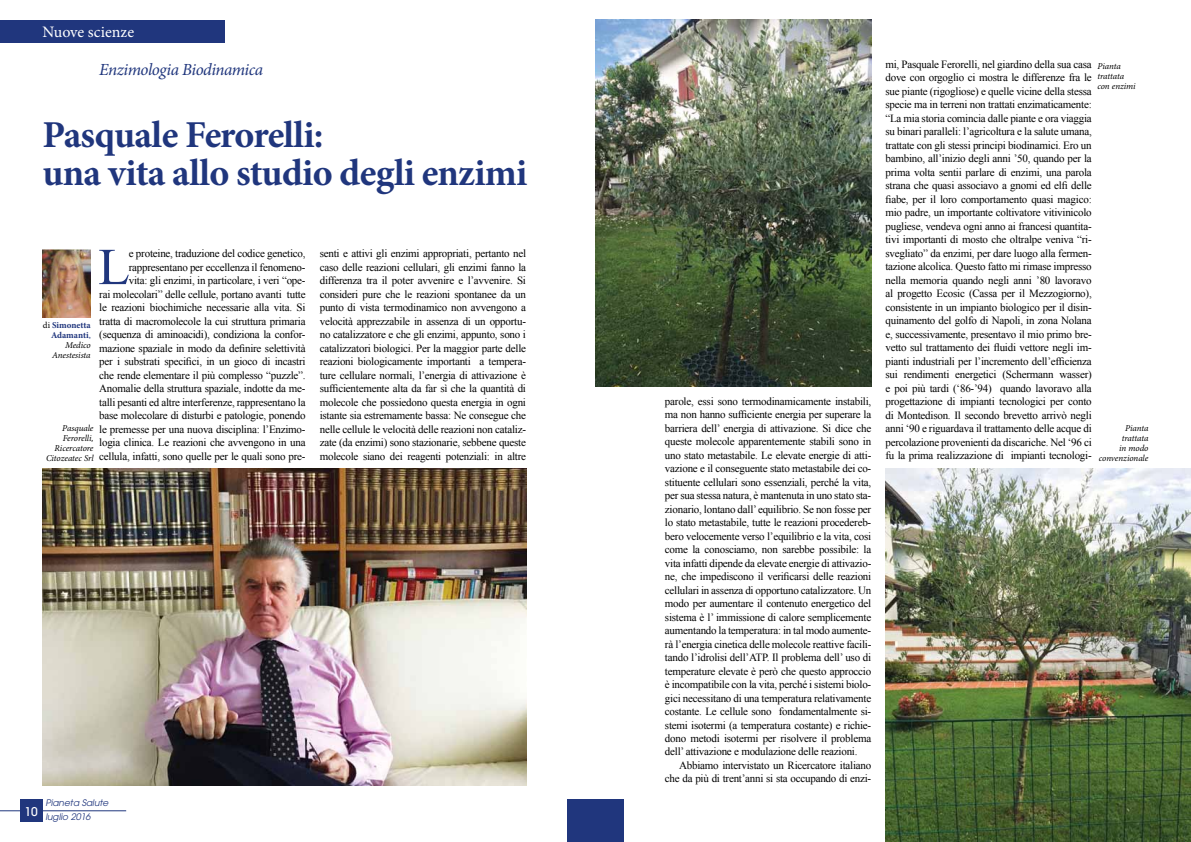
<style>
.page{position:relative;width:1191px;height:842px;background:#fff}
.page>*{position:absolute;margin:0;border:0;box-sizing:border-box;transform-origin:0 0}
.t1{font:51.8px "Times New Roman";color:#20367d}
.t2{font:700 38px/38px "Minion Pro";letter-spacing:-.02em;color:#20367d}
.t3{font:italic 17px "Minion Pro";letter-spacing:-.025em;color:#20367d}
.t4{font:16px "Minion Pro";color:#fff}
.t5{font:500 12px "Avant Garde";color:#fff}
.t6{font:11px/13.5px "Times New Roman";letter-spacing:-.02em;color:#000;text-align:justify}
.t7{font:italic 9px/10px "Minion Pro";letter-spacing:-.01em;color:#000;text-align:right}
.t8{font:700 9px/10px "Minion Pro";letter-spacing:-.005em;color:#20367d;text-align:right}
.t9{font:italic 9px/14px "Avant Garde";color:#20367d}
.s1{font-weight:400;color:#000}
.s2{font-weight:400}
.s3{font-weight:400;font-style:italic;color:#000}
</style>
<div class="page">
<hr style="left:0;top:810px;width:126px;height:1px;background:#20367d">
<div style="left:20px;top:799px;width:23px;height:23px;background:#20367d"></div>
<div style="left:0;top:20px;width:224px;height:23px;background:#20367d"></div>
<div style="left:567px;top:799px;width:57px;height:43px;background:#20367d"></div>
<img style="left:43px;top:249px;width:48px;height:68px">
<img style="left:885px;top:469px;width:306px;height:373px">
<img style="left:595px;top:20px;width:276px;height:366px">
<img style="left:43px;top:469px;width:483px;height:316px">
<h3 class="t4" style="left:43px;top:21px;width:93px">Nuove scienze</h3>
<h3 class="t3" style="left:99px;top:58px;width:165px">Enzimologia Biodinamica</h3>
<h2 class="t2" style="left:43px;top:115px;width:486px">Pasquale Ferorelli:<br>una vita allo studio degli enzimi</h2>
<p class="t6" style="left:99px;top:246px;width:208px;text-align:right">e proteine, traduzione del codice genetico, rappresentano per eccellenza il fenomeno-<br>vita: gli enzimi, in particolare, i veri “ope-<br>rai molecolari” delle cellule, portano avanti tutte le reazioni biochimiche necessarie alla vita. Si tratta di macromolecole la cui struttura primaria (sequenza di aminoacidi), condiziona la confor&shy;mazione spaziale in modo da definire selettività per i substrati specifici, in un gioco di incastri che rende elementare il più complesso “puzzle”.<br>Anomalie della struttura spaziale, indotte da me&shy;talli pesanti ed altre interferenze, rappresentano la base molecolare di disturbi e patologie, ponendo le premesse per una nuova disciplina: l’Enzimo&shy;logia clinica. Le reazioni che avvengono in una cellula, infatti, sono quelle per le quali sono pre-</p>
<p class="t6" style="left:320px;top:246px;width:208px">senti e attivi gli enzimi appropriati, pertanto nel caso delle reazioni cellulari, gli enzimi fanno la differenza tra il poter avvenire e l’avvenire. Si consideri pure che le reazioni spontanee da un punto di vista termodinamico non avvengono a velocità apprezzabile in assenza di un opportu&shy;no catalizzatore e che gli enzimi, appunto, sono i catalizzatori biologici. Per la maggior parte delle reazioni biologicamente importanti a tempera&shy;ture cellulare normali, l’energia di attivazione è sufficientemente alta da far sì che la quantità di molecole che possiedono questa energia in ogni istante sia estremamente bassa: Ne consegue che nelle cellule le velocità delle reazioni non cataliz&shy;zate (da enzimi) sono stazionarie, sebbene queste molecole siano dei reagenti potenziali: in altre</p>
<h1 class="t1" style="left:98px;top:232px;width:33px">L</h1>
<p class="t8" style="left:43px;top:320px;width:49px"><span class="s1">di</span> Simonetta<br>Adamanti<span class="s2">,<br></span><span class="s3">Medico<br>Anestesista</span></p>
<p class="t7" style="left:46px;top:423px;width:49px">Pasquale<br>Ferorelli,<br>Ricercatore<br>Citozeatec Srl</p>
<p class="t5" style="left:25px;top:804px;width:15px">10</p>
<p class="t9" style="left:45px;top:796px;width:65px">Pianeta Salute luglio 2016</p>
<p class="t6" style="left:665px;top:394px;width:208px">parole, essi sono termodinamicamente instabili, ma non hanno sufficiente energia per superare la barriera dell’ energia di attivazione. Si dice che queste molecole apparentemente stabili sono in uno stato metastabile. Le elevate energie di atti&shy;vazione e il conseguente stato metastabile dei co&shy;stituente cellulari sono essenziali, perché la vita, per sua stessa natura, è mantenuta in uno stato sta&shy;zionario, lontano dall’ equilibrio. Se non fosse per lo stato metastabile, tutte le reazioni procedereb&shy;bero velocemente verso l’equilibrio e la vita, cosi come la conosciamo, non sarebbe possibile: la vita infatti dipende da elevate energie di attivazio&shy;ne, che impediscono il verificarsi delle reazioni cellulari in assenza di opportuno catalizzatore. Un modo per aumentare il contenuto energetico del sistema è l’ immissione di calore semplicemente aumentando la temperatura: in tal modo aumente&shy;rà l’energia cinetica delle molecole reattive facili&shy;tando l’idrolisi dell’ATP. Il problema dell’ uso di temperature elevate è però che questo approccio è incompatibile con la vita, perché i sistemi biolo&shy;gici necessitano di una temperatura relativamente costante. Le cellule sono fondamentalmente si&shy;stemi isotermi (a temperatura costante) e richie&shy;dono metodi isotermi per risolvere il problema dell’ attivazione e modulazione delle reazioni.</p>
<p class="t6" style="left:665px;top:758px;width:208px;text-align:right">Abbiamo intervistato un Ricercatore italiano che da più di trent’anni si sta occupando di enzi-</p>
<p class="t6" style="left:885px;top:57px;width:208px">mi, Pasquale Ferorelli, nel giardino della sua casa dove con orgoglio ci mostra le differenze fra le sue piante (rigogliose) e quelle vicine della stessa specie ma in terreni non trattati enzimaticamente: “La mia storia comincia dalle piante e ora viaggia su binari paralleli: l’agricoltura e la salute umana, trattate con gli stessi principi biodinamici. Ero un bambino, all’inizio degli anni ’50, quando per la prima volta sentii parlare di enzimi, una parola strana che quasi associavo a gnomi ed elfi delle fiabe, per il loro comportamento quasi magico: mio padre, un importante coltivatore vitivinicolo pugliese, vendeva ogni anno ai francesi quantita&shy;tivi importanti di mosto che oltralpe veniva “ri&shy;svegliato” da enzimi, per dare luogo alla fermen&shy;tazione alcolica. Questo fatto mi rimase impresso nella memoria quando negli anni ’80 lavoravo al progetto Ecosic (Cassa per il Mezzogiorno), consistente in un impianto biologico per il disin&shy;quinamento del golfo di Napoli, in zona Nolana e, successivamente, presentavo il mio primo bre&shy;vetto sul trattamento dei fluidi vettore negli im&shy;pianti industriali per l’incremento dell’efficienza sui rendimenti energetici (Schermann wasser) e poi più tardi (‘86-’94) quando lavoravo alla progettazione di impianti tecnologici per conto di Montedison. Il secondo brevetto arrivò negli anni ‘90 e riguardava il trattamento delle acque di percolazione provenienti da discariche. Nel ‘96 ci fu la prima realizzazione di impianti tecnologi-</p>
<p class="t7" style="left:1097px;top:61px;width:40px;text-align:left">Pianta trattata con enzimi</p>
<p class="t7" style="left:1098px;top:423px;width:51px">Pianta trattata<br>in modo convenzionale</p>
</div>
